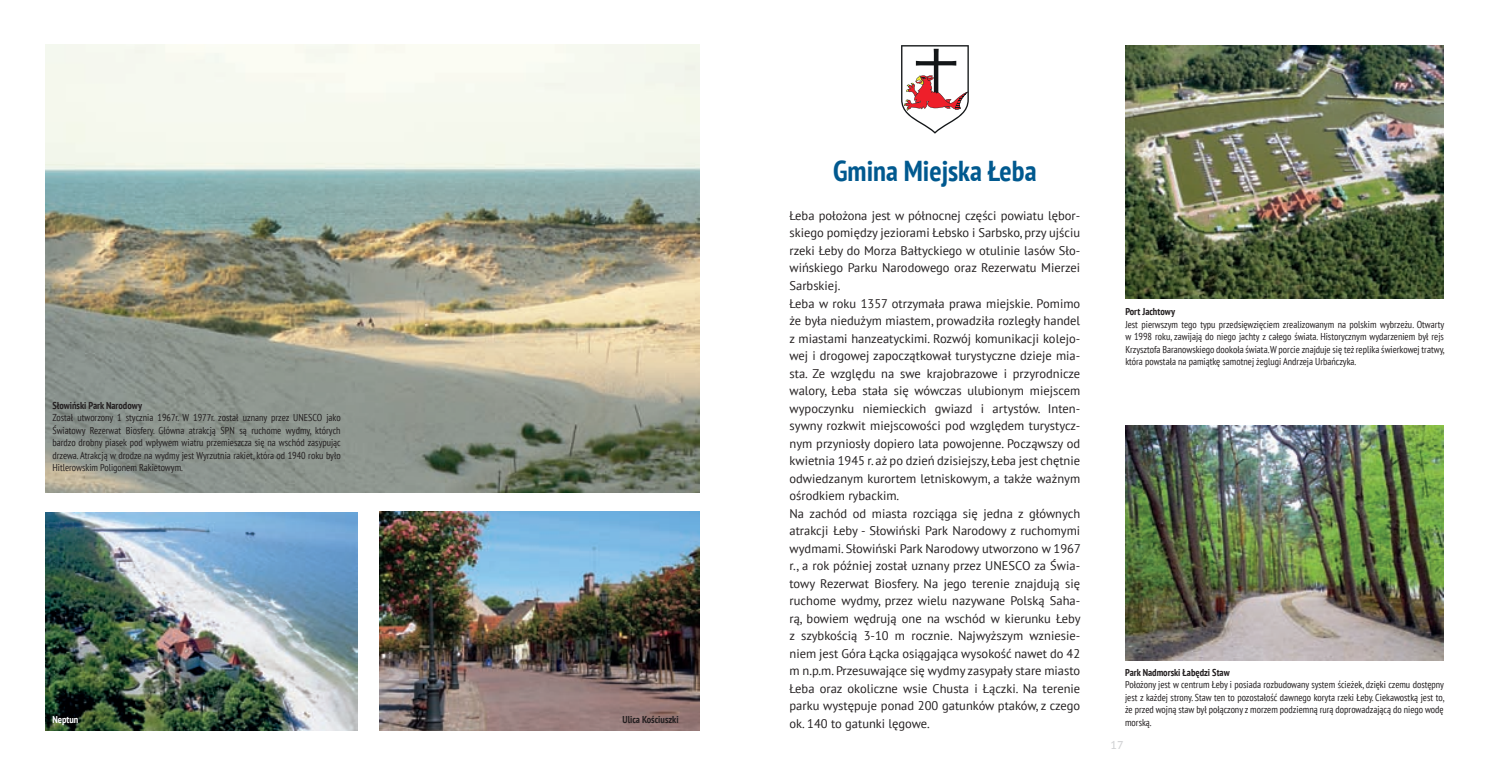
<style>
.page{position:relative;width:1489px;height:776px;background:#fff}
.page>*{position:absolute;margin:0;border:0;box-sizing:border-box;transform-origin:0 0}
.t1{font:700 condensed 28.75px "PT Sans";color:#00598f}
.t2{font:12.5px/17.5px "PT Sans";color:#231f20}
.t3{font:11.25px "PT Sans Caption";color:#d1d2d4}
.t4{font:condensed 10px/12.5px "PT Sans";color:#231f20;text-align:justify}
.t5{font:700 condensed 10px "PT Sans";color:#231f20}
.t6{font:700 condensed 10px "PT Sans";color:#fff}
</style>
<div class="page">
<svg style="left:901px;top:45px;width:67px;height:89px"></svg>
<img style="left:45px;top:45px;width:654px;height:448px">
<img style="left:379px;top:512px;width:320px;height:219px">
<img style="left:1125px;top:426px;width:318px;height:234px">
<img style="left:1125px;top:45px;width:318px;height:254px">
<img style="left:45px;top:512px;width:312px;height:219px">
<p class="t5" style="left:52px;top:398px;width:91px">Słowiński Park Narodowy</p>
<p class="t4" style="left:52px;top:411px;width:290px">Został utworzony 1 stycznia 1967r. W 1977r. został uznany przez UNESCO jako Światowy Rezerwat Biosfery. Główna atrakcją SPN są ruchome wydmy, których bardzo drobny piasek pod wpływem wiatru przemieszcza się na wschód zasypując drzewa. Atrakcją w drodze na wydmy jest Wyrzutnia rakiet, która od 1940 roku było Hitlerowskim Poligonem Rakietowym.</p>
<p class="t6" style="left:52px;top:713px;width:28px">Neptun</p>
<p class="t5" style="left:622px;top:713px;width:58px">Ulica Kościuszki</p>
<h1 class="t1" style="left:833px;top:152px;width:205px">Gmina Miejska Łeba</h1>
<p class="t2" style="left:789px;top:207px;width:293px">Łeba położona jest w północnej części powiatu lębor&shy;skiego pomiędzy jeziorami Łebsko i Sarbsko, przy ujściu rzeki Łeby do Morza Bałtyckiego w otulinie lasów Sło&shy;wińskiego Parku Narodowego oraz Rezerwatu Mierzei Sarbskiej.<br>Łeba w roku 1357 otrzymała prawa miejskie. Pomimo że była niedużym miastem, prowadziła rozległy handel z miastami hanzeatyckimi. Rozwój komunikacji kolejo&shy;wej i drogowej zapoczątkował turystyczne dzieje mia&shy;sta. Ze względu na swe krajobrazowe i przyrodnicze walory, Łeba stała się wówczas ulubionym miejscem wypoczynku niemieckich gwiazd i artystów. Inten&shy;sywny rozkwit miejscowości pod względem turystycz&shy;nym przyniosły dopiero lata powojenne. Począwszy od kwietnia 1945 r. aż po dzień dzisiejszy, Łeba jest chętnie odwiedzanym kurortem letniskowym, a także ważnym ośrodkiem rybackim.<br>Na zachód od miasta rozciąga się jedna z głównych atrakcji Łeby - Słowiński Park Narodowy z ruchomymi wydmami. Słowiński Park Narodowy utworzono w 1967 r., a rok później został uznany przez UNESCO za Świa&shy;towy Rezerwat Biosfery. Na jego terenie znajdują się ruchome wydmy, przez wielu nazywane Polską Saha&shy;rą, bowiem wędrują one na wschód w kierunku Łeby z szybkością 3-10 m rocznie. Najwyższym wzniesie&shy;niem jest Góra Łącka osiągająca wysokość nawet do 42 m n.p.m. Przesuwające się wydmy zasypały stare miasto Łeba oraz okoliczne wsie Chusta i Łączki. Na terenie parku występuje ponad 200 gatunków ptaków, z czego ok. 140 to gatunki lęgowe.</p>
<p class="t5" style="left:1125px;top:305px;width:51px">Port Jachtowy</p>
<p class="t4" style="left:1125px;top:318px;width:321px">Jest pierwszym tego typu przedsięwzięciem zrealizowanym na polskim wybrzeżu. Otwarty w 1998 roku, zawijają do niego jachty z całego świata. Historycznym wydarzeniem był rejs Krzysztofa Baranowskiego dookoła świata. W porcie znajduje się też replika świerkowej tratwy, która powstała na pamiątkę samotnej żeglugi Andrzeja Urbańczyka.</p>
<p class="t5" style="left:1125px;top:666px;width:106px">Park Nadmorski Łabędzi Staw</p>
<p class="t4" style="left:1125px;top:678px;width:321px">Położony jest w centrum Łeby i posiada rozbudowany system ścieżek, dzięki czemu dostępny jest z każdej strony. Staw ten to pozostałość dawnego koryta rzeki Łeby. Ciekawostką jest to, że przed wojną staw był połączony z morzem podziemną rurą doprowadzającą do niego wodę morską.</p>
<p class="t3" style="left:1110px;top:738px;width:15px">17</p>
</div>
